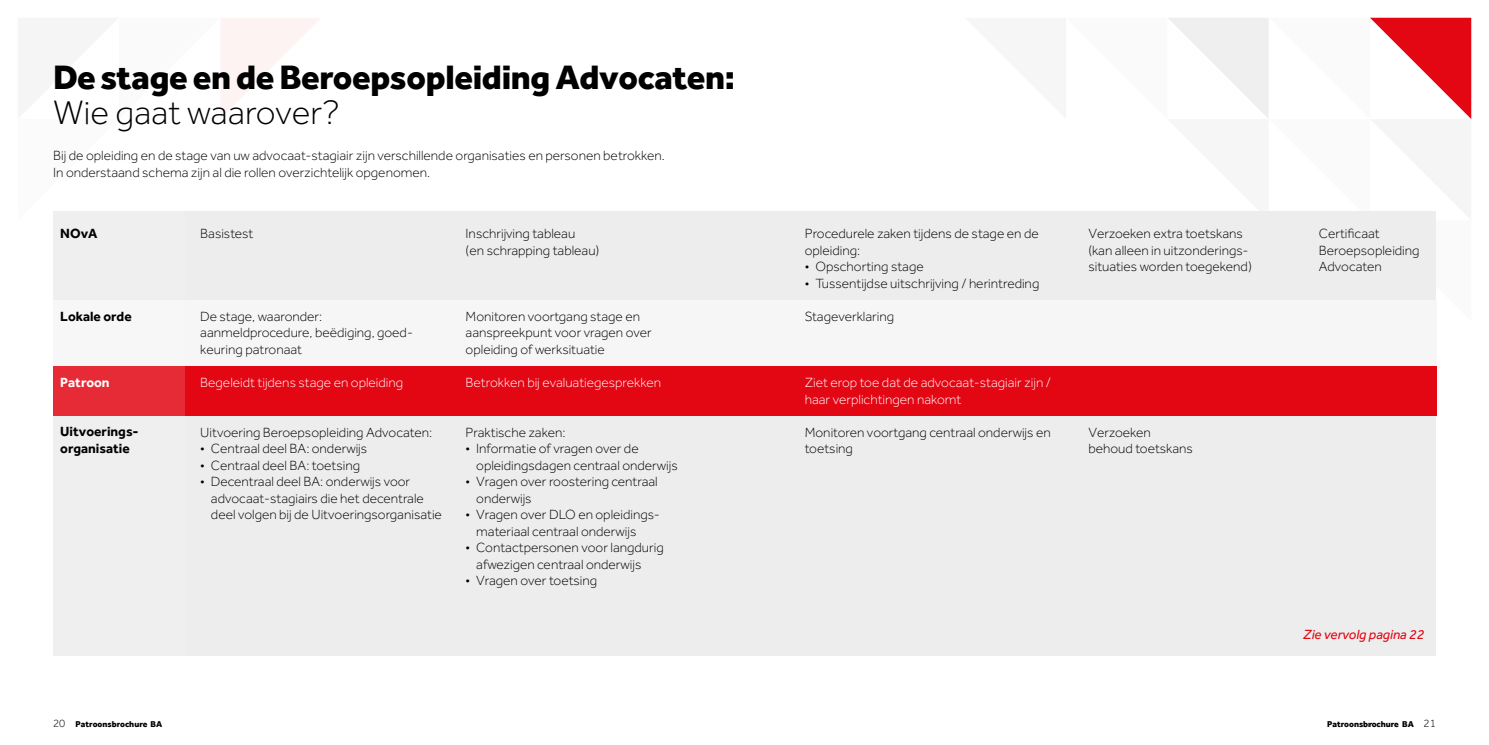
<style>
.page{position:relative;width:1489px;height:745px;background:#fff}
.page>*{position:absolute;margin:0;border:0;box-sizing:border-box;transform-origin:0 0}
.t1{font:800 35px "Effra";letter-spacing:-.01em;color:#000}
.t2{font:300 35px "Effra";color:#000}
.t3{font:300 13.75px/16.5px "Effra";color:#000}
.t4{font:300 13.75px/16.5px "Effra";color:#fff}
.t5{font:700 13.75px/16.5px "Effra";color:#000}
.t6{font:italic 13.75px "Effra";color:#e30613}
.t7{font:700 13.75px "Effra";color:#fff}
.t8{font:800 8.75px "Effra";color:#000}
.s1{font-weight:300;font-size:11.25px}
</style>
<div class="page">
<svg style="left:221px;top:18px;width:99px;height:99px"></svg>
<svg style="left:1168px;top:18px;width:302px;height:638px"></svg>
<div style="left:53px;top:211px;width:1382px;height:445px;background:#ededed"></div>
<div style="left:53px;top:300px;width:1383px;height:68px;background:#f6f6f6"></div>
<div style="left:53px;top:366px;width:1383px;height:50px;background:#e30613"></div>
<div style="left:53px;top:366px;width:132px;height:50px;background:#e72b36"></div>
<h1 class="t1" style="left:53px;top:55px;width:683px">De stage en de Beroepsopleiding Advocaten:</h1>
<h1 class="t2" style="left:53px;top:93px;width:288px">Wie gaat waarover?</h1>
<p class="t3" style="left:53px;top:146px;width:613px;line-height:17.8px">Bij de opleiding en de stage van uw advocaat-stagiair zijn verschillende organisaties en personen betrokken.<br>In onderstaand schema zijn al die rollen overzichtelijk opgenomen.</p>
<p class="t5" style="left:60px;top:225px;width:39px">NOvA</p>
<p class="t5" style="left:60px;top:307px;width:73px">Lokale orde</p>
<p class="t7" style="left:60px;top:373px;width:51px">Patroon</p>
<p class="t5" style="left:60px;top:423px;width:78px">Uitvoerings&shy;organisatie</p>
<p class="t3" style="left:200px;top:225px;width:55px">Basistest</p>
<p class="t3" style="left:200px;top:308px;width:214px">De stage, waaronder: aanmeldprocedure, beëdiging, goed&shy;keuring patronaat</p>
<p class="t4" style="left:200px;top:374px;width:204px">Begeleidt tijdens stage en opleiding</p>
<p class="t3" style="left:200px;top:423px;width:233px">Uitvoering Beroepsopleiding Advocaten:</p>
<p class="t3" style="left:200px;top:440px;width:168px">• Centraal deel BA: onderwijs</p>
<p class="t3" style="left:200px;top:456px;width:161px">• Centraal deel BA: toetsing</p>
<p class="t3" style="left:211px;top:473px;width:232px;text-indent:-11px">• Decentraal deel BA: onderwijs voor advocaat-stagiairs die het decentrale deel volgen bij de Uitvoeringsorganisatie</p>
<p class="t3" style="left:465px;top:225px;width:135px">Inschrijving tableau<br>(en schrapping tableau)</p>
<p class="t3" style="left:465px;top:308px;width:188px">Monitoren voortgang stage en aanspreekpunt voor vragen over opleiding of werksituatie</p>
<p class="t4" style="left:465px;top:374px;width:197px">Betrokken bij evaluatiegesprekken</p>
<p class="t3" style="left:465px;top:423px;width:101px">Praktische zaken:</p>
<p class="t3" style="left:476px;top:440px;width:203px;text-indent:-11px">• Informatie of vragen over de opleidingsdagen centraal onderwijs</p>
<p class="t3" style="left:476px;top:473px;width:183px;text-indent:-11px">• Vragen over roostering centraal onderwijs</p>
<p class="t3" style="left:476px;top:506px;width:185px;text-indent:-11px">• Vragen over DLO en opleidings&shy;materiaal centraal onderwijs</p>
<p class="t3" style="left:476px;top:539px;width:189px;text-indent:-11px">• Contactpersonen voor langdurig afwezigen centraal onderwijs</p>
<p class="t3" style="left:465px;top:572px;width:133px">• Vragen over toetsing</p>
<p class="t3" style="left:804px;top:225px;width:235px">Procedurele zaken tijdens de stage en de opleiding:</p>
<p class="t3" style="left:804px;top:258px;width:120px">• Opschorting stage</p>
<p class="t3" style="left:804px;top:275px;width:236px">• Tussentijdse uitschrijving / herintreding</p>
<p class="t3" style="left:804px;top:308px;width:91px">Stageverklaring</p>
<p class="t4" style="left:804px;top:374px;width:248px">Ziet erop toe dat de advocaat-stagiair zijn / haar verplichtingen nakomt</p>
<p class="t3" style="left:804px;top:423px;width:247px">Monitoren voortgang centraal onderwijs en toetsing</p>
<p class="t3" style="left:1088px;top:225px;width:165px">Verzoeken extra toetskans (kan alleen in uitzonderings&shy;situaties worden toegekend)</p>
<p class="t3" style="left:1088px;top:423px;width:106px">Verzoeken behoud toetskans</p>
<p class="t3" style="left:1318px;top:225px;width:102px">Certificaat<br>Beroepsopleiding<br>Advocaten</p>
<p class="t6" style="left:1303px;top:625px;width:122px">Zie vervolg pagina 22</p>
<p class="t8" style="left:53px;top:718px;width:111px"><span class="s1">20</span> Patroonsbrochure BA</p>
<p class="t8" style="left:1326px;top:718px;width:110px">Patroonsbrochure BA <span class="s1">21</span></p>
</div>
